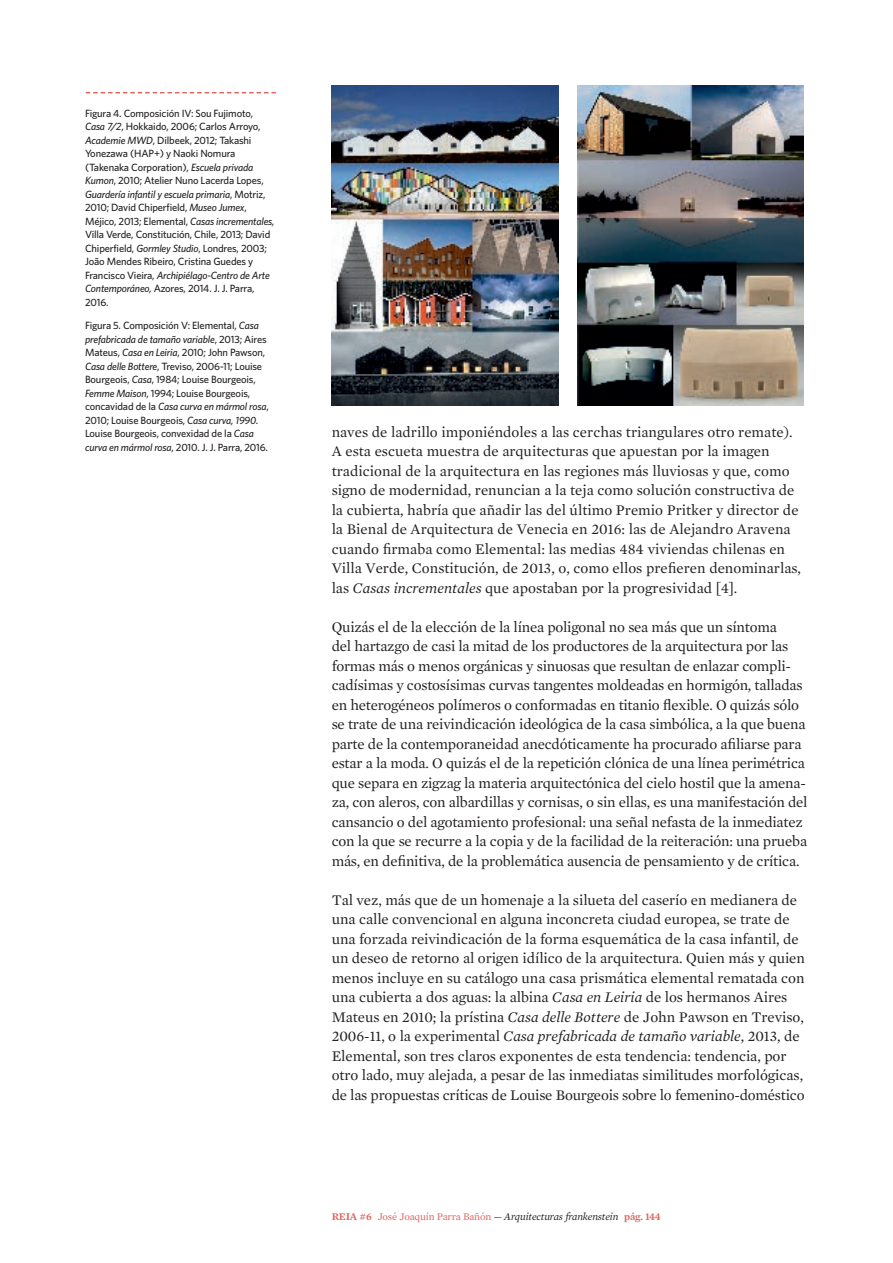
<style>
.page{position:relative;width:893px;height:1263px;background:#fff}
.page>*{position:absolute;margin:0;border:0;box-sizing:border-box;transform-origin:0 0}
._02_TEXTO_Cuerpo{font:15px/19.5px "Mercury Text G1";letter-spacing:-.005em;color:#231f20}
._02_TEXTO_Figuras{font:500 10.5px/13.5px "Whitney";letter-spacing:-.015em;color:#231f20}
.t1{font:italic 10.5px "Mercury Text G1";letter-spacing:-.015em;color:#231f20}
.s1{font-style:italic}
.s2{font-weight:600;font-style:normal;color:#dc655d}
.s3{font-style:normal;color:#dc655d}
.s4{font-style:normal}
</style>
<div class="page">
<svg style="left:86px;top:92px;width:190px;height:1px"></svg>
<img style="left:332px;top:85px;width:226px;height:320px">
<img style="left:577px;top:85px;width:227px;height:320px">
<p class="_02_TEXTO_Figuras" style="left:85px;top:106px;width:191px">Figura 4. Composición IV: Sou Fujimoto, <span class="s1">Casa 7/2</span>, Hokkaido, 2006; Carlos Arroyo, <span class="s1">Academie MWD</span>, Dilbeek, 2012; Takashi Yonezawa (HAP+) y Naoki Nomura (Takenaka Corporation), <span class="s1">Escuela privada Kumon</span>, 2010; Atelier Nuno Lacerda Lopes, <span class="s1">Guardería infantil y escuela primaria</span>, Motriz, 2010; David Chiperfield, <span class="s1">Museo Jumex</span>, Méjico, 2013; Elemental, <span class="s1">Casas incrementales, </span>Villa Verde, Constitución, Chile, 2013; David Chiperfield, <span class="s1">Gormley Studio</span>, Londres, 2003; João Mendes Ribeiro, Cristina Guedes y Francisco Vieira, <span class="s1">Archipiélago-Centro de Arte Contemporáneo,</span> Azores, 2014. J. J. Parra, 2016.</p>
<p class="_02_TEXTO_Figuras" style="left:85px;top:318px;width:185px">Figura 5. Composición V: Elemental, <span class="s1">Casa prefabricada de tamaño variable</span>, 2013; Aires Mateus, <span class="s1">Casa en Leiria</span>, 2010; John Pawson, <span class="s1">Casa delle Bottere</span>, Treviso, 2006-11; Louise Bourgeois, <span class="s1">Casa</span>, 1984; Louise Bourgeois, <span class="s1">Femme Maison</span>, 1994; Louise Bourgeois, concavidad de la <span class="s1">Casa curva en mármol rosa</span>, 2010; Louise Bourgeois, <span class="s1">Casa curva, 1990.<br></span>Louise Bourgeois, convexidad de la <span class="s1">Casa curva en mármol rosa</span>, 2010. J. J. Parra, 2016.</p>
<p class="_02_TEXTO_Cuerpo" style="left:332px;top:422px;width:471px">naves de ladrillo imponiéndoles a las cerchas triangulares otro remate).<br>A esta escueta muestra de arquitecturas que apuestan por la imagen tradicional de la arquitectura en las regiones más lluviosas y que, como signo de modernidad, renuncian a la teja como solución constructiva de la cubierta, habría que añadir las del último Premio Pritker y director de la Bienal de Arquitectura de Venecia en 2016: las de Alejandro Aravena cuando firmaba como Elemental: las medias 484 viviendas chilenas en Villa Verde, Constitución, de 2013, o, como ellos prefieren denominarlas, las <span class="s1">Casas incrementales</span> que apostaban por la progresividad [4].</p>
<p class="_02_TEXTO_Cuerpo" style="left:332px;top:617px;width:477px">Quizás el de la elección de la línea poligonal no sea más que un síntoma<br>del hartazgo de casi la mitad de los productores de la arquitectura por las formas más o menos orgánicas y sinuosas que resultan de enlazar compli&shy;cadísimas y costosísimas curvas tangentes moldeadas en hormigón, talladas en heterogéneos polímeros o conformadas en titanio flexible. O quizás sólo se trate de una reivindicación ideológica de la casa simbólica, a la que buena parte de la contemporaneidad anecdóticamente ha procurado afiliarse para estar a la moda. O quizás el de la repetición clónica de una línea perimétrica que separa en zigzag la materia arquitectónica del cielo hostil que la amena&shy;za, con aleros, con albardillas y cornisas, o sin ellas, es una manifestación del cansancio o del agotamiento profesional: una señal nefasta de la inmediatez con la que se recurre a la copia y de la facilidad de la reiteración: una prueba más, en definitiva, de la problemática ausencia de pensamiento y de crítica.</p>
<p class="_02_TEXTO_Cuerpo" style="left:332px;top:890px;width:475px">Tal vez, más que de un homenaje a la silueta del caserío en medianera de una calle convencional en alguna inconcreta ciudad europea, se trate de una forzada reivindicación de la forma esquemática de la casa infantil, de un deseo de retorno al origen idílico de la arquitectura. Quien más y quien menos incluye en su catálogo una casa prismática elemental rematada con una cubierta a dos aguas: la albina <span class="s1">Casa en Leiria</span> de los hermanos Aires Mateus en 2010; la prístina <span class="s1">Casa delle Bottere</span> de John Pawson en Treviso, 2006-11, o la experimental <span class="s1">Casa prefabricada de tamaño variable</span>, 2013, de Elemental, son tres claros exponentes de esta tendencia: tendencia, por otro lado, muy alejada, a pesar de las inmediatas similitudes morfológicas, de las propuestas críticas de Louise Bourgeois sobre lo femenino-doméstico</p>
<p class="t1" style="left:332px;top:1210px;width:331px"><span class="s2">REIA #6</span> <span class="s3">José Joaquín Parra Bañón</span> <span class="s4">—</span> Arquitecturas frankenstein <span class="s2">pág. 144</span></p>
</div>
